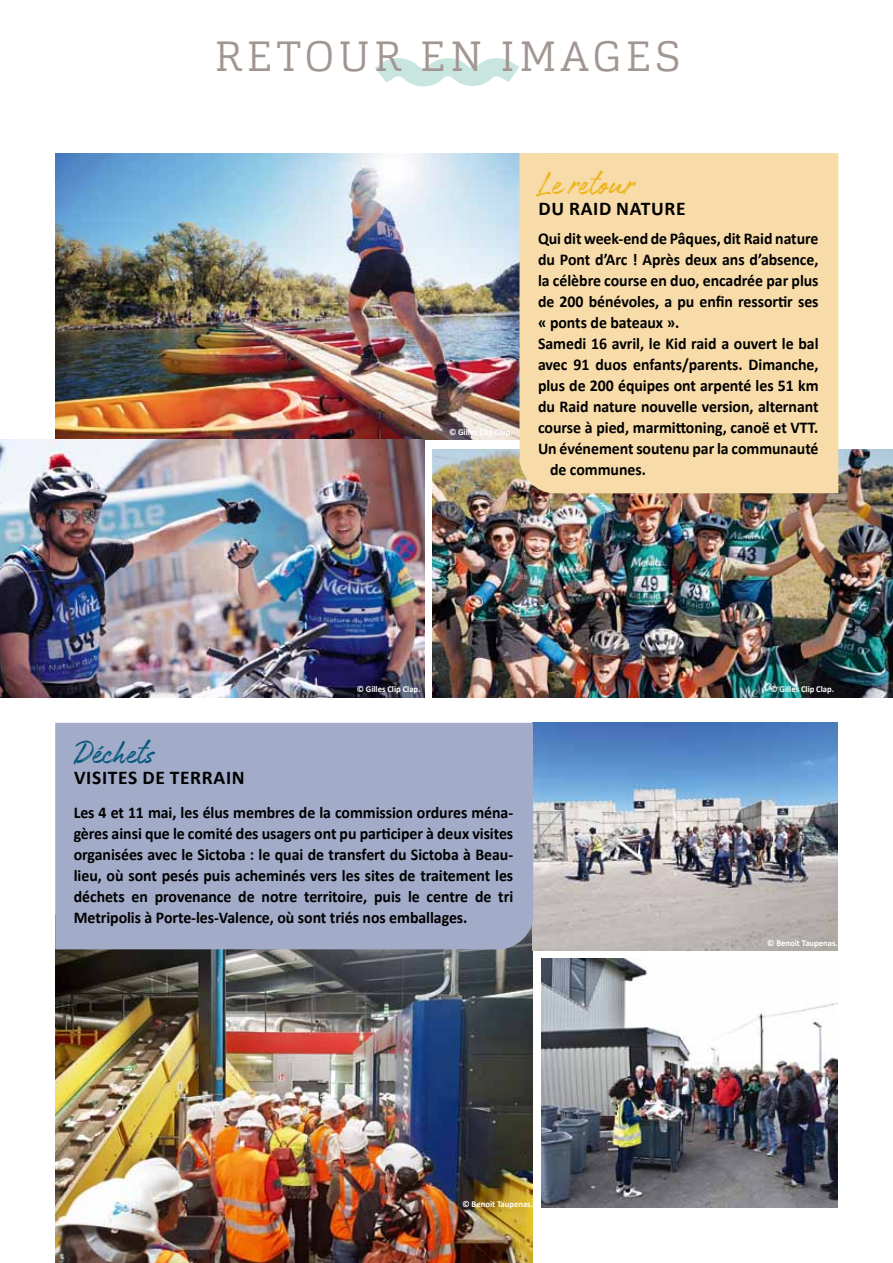
<style>
.page{position:relative;width:893px;height:1263px;background:#fff}
.page>*{position:absolute;margin:0;border:0;box-sizing:border-box;transform-origin:0 0}
.t1{font:300 42px "Cargan W03";letter-spacing:.105em;color:#a29692}
.t2{font:36px "Authenia";letter-spacing:-.005em;color:#eeb41c}
.t3{font:36px "Authenia";color:#02577b}
.t4{font:700 19.5px "Calibri";letter-spacing:.035em;color:#000}
.t5{font:700 16.5px/21px "Calibri";letter-spacing:-.005em;color:#000;text-align:justify;scale:.96 1}
.t6{font:700 9px "Calibri";letter-spacing:-.005em;color:#fff;scale:.96 1}
</style>
<div class="page">
<svg style="left:375px;top:58px;width:144px;height:28px"></svg>
<img style="left:55px;top:949px;width:478px;height:314px">
<img style="left:533px;top:723px;width:305px;height:227px">
<img style="left:541px;top:959px;width:297px;height:249px">
<img style="left:55px;top:153px;width:464px;height:287px">
<img style="left:0;top:440px;width:424px;height:257px">
<img style="left:433px;top:449px;width:460px;height:248px">
<div style="left:519px;top:153px;width:319px;height:340px;background:#f7dcaa"></div>
<div style="left:55px;top:723px;width:478px;height:226px;background:#a2abc8"></div>
<h1 class="t1" style="left:215px;top:30px;width:466px">RETOUR EN IMAGES</h1>
<p class="t6" style="left:449px;top:426px;width:68px">© Gilles Clip Clap.</p>
<h2 class="t2" style="left:538px;top:165px;width:97px">Le retour</h2>
<p class="t4" style="left:538px;top:196px;width:149px">du Raid Nature</p>
<p class="t5" style="left:538px;top:227px;width:294px">Qui dit week-end de Pâques, dit Raid nature</p>
<p class="t5" style="left:538px;top:248px;width:294px">du Pont d’Arc ! Après deux ans d’absence,</p>
<p class="t5" style="left:538px;top:269px;width:294px">la célèbre course en duo, encadrée par plus</p>
<p class="t5" style="left:538px;top:290px;width:294px">de 200 bénévoles, a pu enfin ressortir ses</p>
<p class="t5" style="left:538px;top:311px;width:149px">« ponts de bateaux ».</p>
<p class="t5" style="left:538px;top:332px;width:294px">Samedi 16 avril, le Kid raid a ouvert le bal</p>
<p class="t5" style="left:538px;top:353px;width:294px">avec 91 duos enfants/parents. Dimanche,</p>
<p class="t5" style="left:538px;top:374px;width:294px">plus de 200 équipes ont arpenté les 51 km</p>
<p class="t5" style="left:538px;top:395px;width:294px">du Raid nature nouvelle version, alternant</p>
<p class="t5" style="left:538px;top:416px;width:294px">course à pied, marmittoning, canoë et VTT.</p>
<p class="t5" style="left:538px;top:437px;width:294px">Un événement soutenu par la communauté</p>
<p class="t5" style="left:550px;top:458px;width:101px">de communes.</p>
<p class="t6" style="left:357px;top:684px;width:68px">© Gilles Clip Clap.</p>
<h2 class="t3" style="left:74px;top:735px;width:82px">Déchets</h2>
<p class="t4" style="left:74px;top:766px;width:172px">visites de terrain</p>
<p class="t5" style="left:74px;top:801px;width:459px">Les 4 et 11 mai, les élus membres de la commission ordures ména&shy;gères ainsi que le comité des usagers ont pu participer à deux visites organisées avec le Sictoba : le quai de transfert du Sictoba à Beau&shy;lieu, où sont pesés puis acheminés vers les sites de traitement les déchets en provenance de notre territoire, puis le centre de tri Metripolis à Porte-les-Valence, où sont triés nos emballages.</p>
<p class="t6" style="left:770px;top:684px;width:68px">© Gilles Clip Clap.</p>
<p class="t6" style="left:767px;top:937px;width:75px">© Benoit Taupenas.</p>
<p class="t6" style="left:463px;top:1198px;width:75px">© Benoit Taupenas.</p>
</div>
